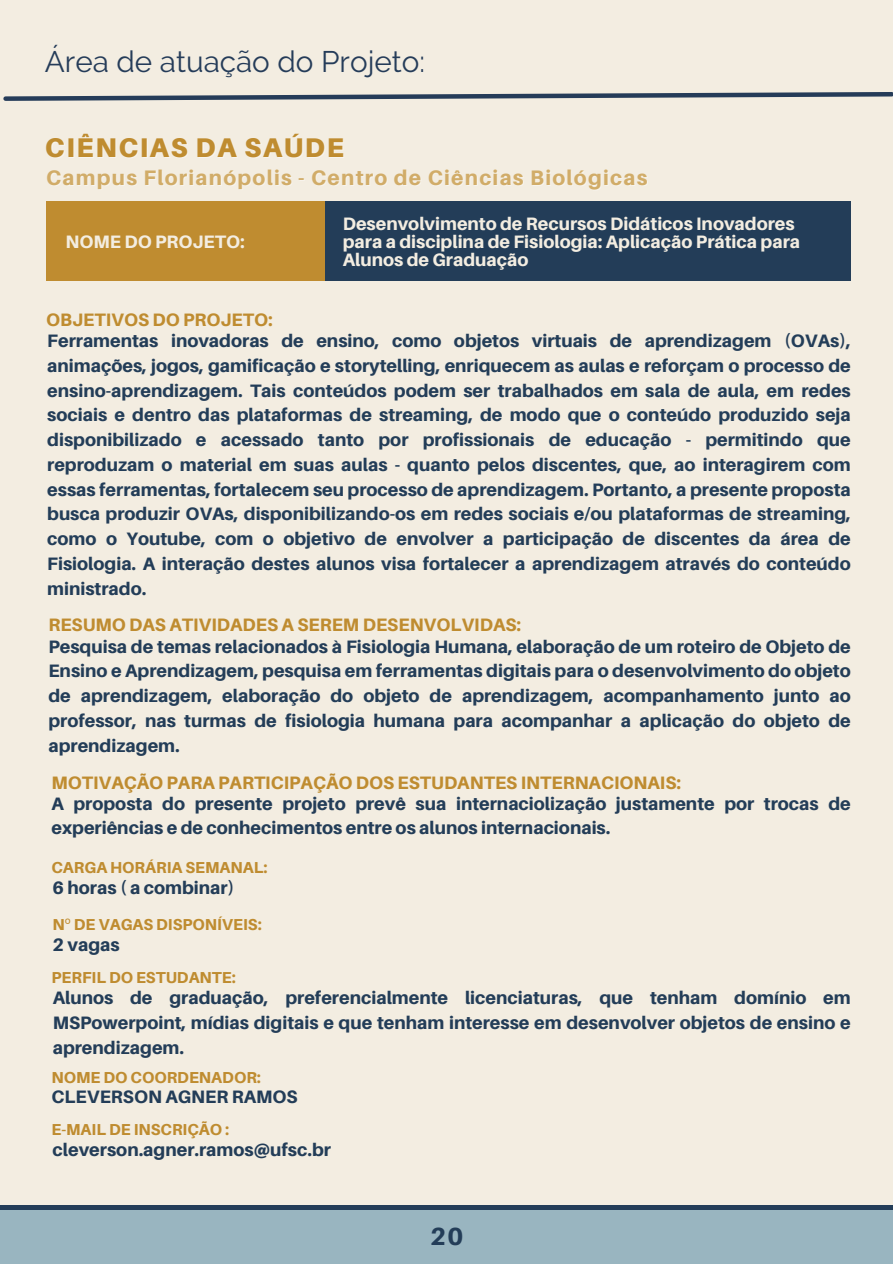
<style>
.page{position:relative;width:893px;height:1264px;background:#fff}
.page>*{position:absolute;margin:0;border:0;box-sizing:border-box;transform-origin:0 0}
.t1{font:29.7px "Raleway";color:#253c59}
.t2{font:900 27px "Aileron";letter-spacing:.06em;color:#bf8c30}
.t3{font:800 24.75px "Aileron";color:#233d58}
.t4{font:800 21px "Aileron";letter-spacing:.06em;color:#d1ac68}
.t5{font:800 18px/24.8px "Aileron";color:#233d58;text-align:justify}
.t6{font:800 18px/18px "Aileron";color:#f3ede1}
.t7{font:800 18px "Aileron";color:#bf8c30}
.t8{font:800 15.9px "Aileron";color:#bf8c30}
.s1{font-family:"Noto Sans";font-weight:400}
</style>
<div class="page">
<div style="left:0;top:0;width:892px;height:1263px;background:#f3ede1"></div>
<div style="left:0;top:1210px;width:892px;height:53px;background:#99b5c0"></div>
<div style="left:0;top:1205px;width:892px;height:5px;background:#233d58"></div>
<svg style="left:3px;top:92px;width:889px;height:9px"></svg>
<div style="left:46px;top:201px;width:804px;height:80px;background:#233d58"></div>
<div style="left:46px;top:201px;width:279px;height:80px;background:#bf8c30"></div>
<h5 class="t1" style="left:45px;top:44px;width:381px">Área de atuação do Projeto:</h5>
<p class="t2" style="left:45px;top:130px;width:300px">CIÊNCIAS DA SAÚDE</p>
<h5 class="t4" style="left:46px;top:164px;width:603px">Campus Florianópolis - Centro de Ciências Biológicas</h5>
<h5 class="t6" style="left:66px;top:232px;width:180px">NOME DO PROJETO:</h5>
<p class="t6" style="left:343px;top:214px;width:459px">Desenvolvimento de Recursos Didáticos Inovadores para a disciplina de Fisiologia: Aplicação Prática para<br>Alunos de Graduação</p>
<p class="t7" style="left:46px;top:308px;width:228px">OBJETIVOS DO PROJETO:</p>
<h5 class="t5" style="left:47px;top:328px;width:805px">Ferramentas inovadoras de ensino, como objetos virtuais de aprendizagem (OVAs), animações, jogos, gamificação e storytelling, enriquecem as aulas e reforçam o processo de ensino-aprendizagem. Tais conteúdos podem ser trabalhados em sala de aula, em redes sociais e dentro das plataformas de streaming, de modo que o conteúdo produzido seja disponibilizado e acessado tanto por profissionais de educação - permitindo que reproduzam o material em suas aulas - quanto pelos discentes, que, ao interagirem com essas ferramentas, fortalecem seu processo de aprendizagem. Portanto, a presente proposta busca produzir OVAs, disponibilizando-os em redes sociais e/ou plataformas de streaming, como o Youtube, com o objetivo de envolver a participação de discentes da área de Fisiologia. A interação destes alunos visa fortalecer a aprendizagem através do conteúdo ministrado.</h5>
<h4 class="t7" style="left:48px;top:614px;width:474px">RESUMO DAS ATIVIDADES A SEREM DESENVOLVIDAS:</h4>
<h5 class="t5" style="left:48px;top:633px;width:803px">Pesquisa de temas relacionados à Fisiologia Humana, elaboração de um roteiro de Objeto de Ensino e Aprendizagem, pesquisa em ferramentas digitais para o desenvolvimento do objeto de aprendizagem, elaboração do objeto de aprendizagem, acompanhamento junto ao professor, nas turmas de fisiologia humana para acompanhar a aplicação do objeto de aprendizagem.</h5>
<p class="t7" style="left:51px;top:771px;width:631px">MOTIVAÇÃO PARA PARTICIPAÇÃO DOS ESTUDANTES INTERNACIONAIS:</p>
<h4 class="t5" style="left:51px;top:790px;width:800px">A proposta do presente projeto prevê sua internaciolização justamente por trocas de experiências e de conhecimentos entre os alunos internacionais.</h4>
<h5 class="t8" style="left:51px;top:857px;width:217px">CARGA HORÁRIA SEMANAL:</h5>
<p class="t5" style="left:53px;top:875px;width:183px">6 horas ( a combinar)</p>
<h4 class="t8" style="left:53px;top:914px;width:211px">N<span class="s1">º</span> DE VAGAS DISPONÍVEIS:</h4>
<h5 class="t5" style="left:53px;top:932px;width:69px">2 vagas</h5>
<h1 class="t8" style="left:51px;top:967px;width:186px">PERFIL DO ESTUDANTE:</h1>
<h3 class="t5" style="left:53px;top:985px;width:799px">Alunos de graduação, preferencialmente licenciaturas, que tenham domínio em MSPowerpoint, mídias digitais e que tenham interesse em desenvolver objetos de ensino e aprendizagem.</h3>
<h2 class="t8" style="left:51px;top:1067px;width:211px">NOME DO COORDENADOR:</h2>
<p class="t5" style="left:51px;top:1084px;width:248px">CLEVERSON AGNER RAMOS</p>
<h4 class="t8" style="left:51px;top:1119px;width:179px">E-MAIL DE INSCRIÇÃO :</h4>
<h5 class="t5" style="left:53px;top:1137px;width:280px">cleverson.agner.ramos@ufsc.br</h5>
<h4 class="t3" style="left:430px;top:1221px;width:35px">20</h4>
</div>
